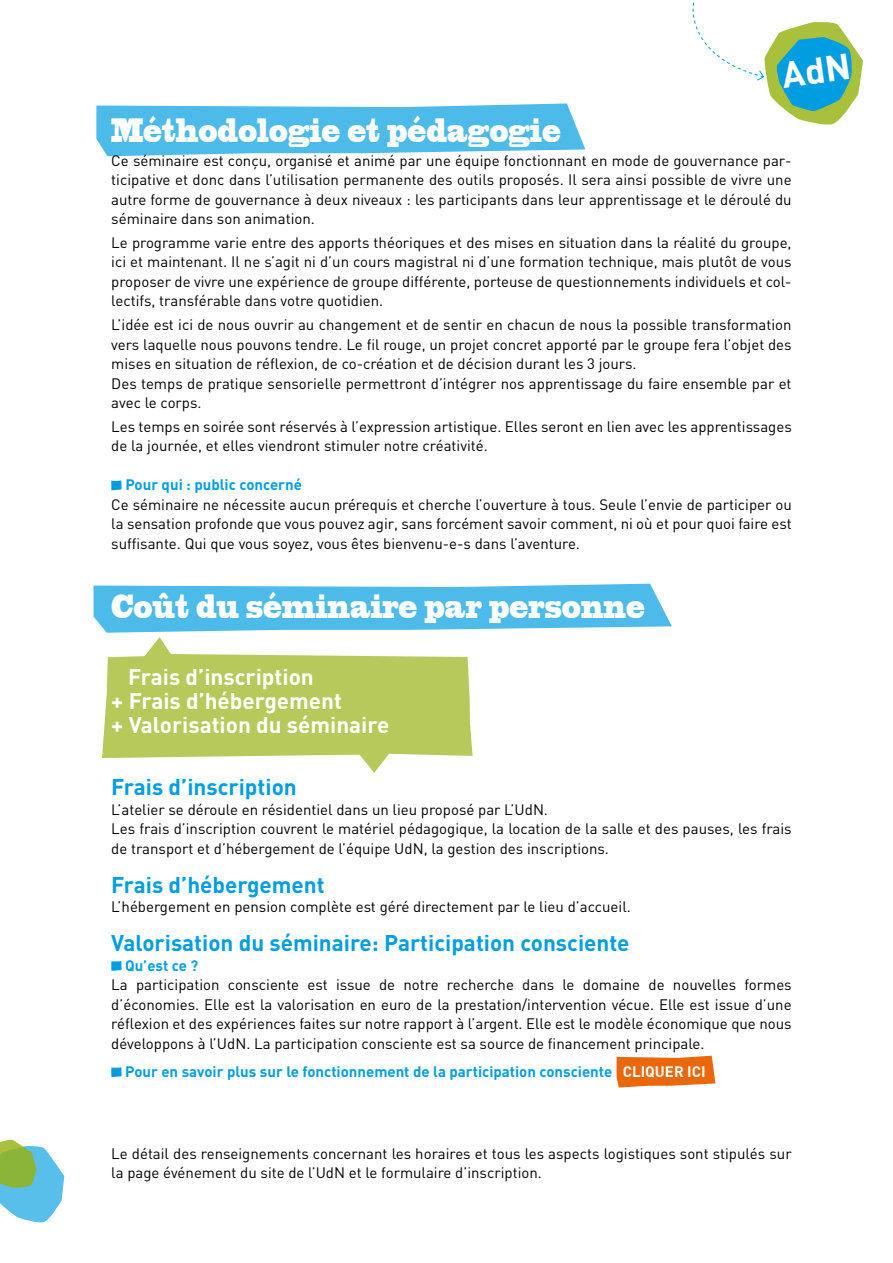
<style>
.page{position:relative;width:893px;height:1263px;background:#fff}
.page>*{position:absolute;margin:0;border:0;box-sizing:border-box;transform-origin:0 0}
.t1{font:31.5px "Blackoak Std";color:#fff;scale:.45 1}
.t2{font:700 22.5px "DIN";color:#009ee0}
.t3{font:700 22.5px/23.7px "DIN";color:#fff}
.t4{font:15px/19.5px "DIN";color:#000;text-align:justify}
.t5{font:700 15px "DIN";color:#009ee0}
.s1{color:#fff}
</style>
<div class="page">
<svg style="left:0;top:1139px;width:64px;height:84px"></svg>
<svg style="left:96px;top:103px;width:489px;height:53px;background:#64c4eb"></svg>
<svg style="left:94px;top:584px;width:578px;height:49px;background:#63c3eb"></svg>
<svg style="left:102px;top:637px;width:371px;height:136px;fill:#b6c95a"></svg>
<svg style="left:617px;top:1056px;width:98px;height:31px;background:#ec7624"></svg>
<svg style="left:111px;top:480px;width:11px;height:10px"></svg>
<svg style="left:111px;top:961px;width:11px;height:10px"></svg>
<svg style="left:111px;top:1067px;width:11px;height:10px"></svg>
<svg style="left:692px;top:2px;width:171px;height:123px"></svg>
<h1 class="t1" style="left:111px;top:109px;width:1000px">Méthodologie et pédagogie</h1>
<p class="t4" style="left:111px;top:150px;width:682px">Ce séminaire est conçu, organisé et animé par une équipe fonctionnant en mode de gouvernance par&shy;ticipative et donc dans l’utilisation permanente des outils proposés. Il sera ainsi possible de vivre une autre forme de gouvernance à deux niveaux : les participants dans leur apprentissage et le déroulé du séminaire dans son animation.</p>
<p class="t4" style="left:111px;top:232px;width:682px">Le programme varie entre des apports théoriques et des mises en situation dans la réalité du groupe, ici et maintenant. Il ne s’agit ni d’un cours magistral ni d’une formation technique, mais plutôt de vous proposer de vivre une expérience de groupe différente, porteuse de questionnements individuels et col&shy;lectifs, transférable dans votre quotidien.</p>
<p class="t4" style="left:111px;top:315px;width:682px;text-align:left">L’idée est ici de nous ouvrir au changement et de sentir en chacun de nous la possible transformation vers laquelle nous pouvons tendre. Le fil rouge, un projet concret apporté par le groupe fera l’objet des mises en situation de réflexion, de co-création et de décision durant les 3 jours.<br>Des temps de pratique sensorielle permettront d’intégrer nos apprentissage du faire ensemble par et avec le corps.</p>
<p class="t4" style="left:111px;top:416px;width:682px">Les temps en soirée sont réservés à l’expression artistique. Elles seront en lien avec les apprentissages de la journée, et elles viendront stimuler notre créativité.</p>
<p class="t5" style="left:125px;top:475px;width:178px">Pour qui : public concerné</p>
<p class="t4" style="left:111px;top:494px;width:682px">Ce séminaire ne nécessite aucun prérequis et cherche l’ouverture à tous. Seule l’envie de participer ou la sensation profonde que vous pouvez agir, sans forcément savoir comment, ni où et pour quoi faire est suffisante. Qui que vous soyez, vous êtes bienvenu-e-s dans l’aventure.</p>
<h1 class="t1" style="left:111px;top:585px;width:1187px">Coût du séminaire par personne</h1>
<h2 class="t3" style="left:111px;top:664px;width:280px;text-indent:17px">Frais d’inscription<br>+ Frais d’hébergement<br>+ Valorisation du séminaire</h2>
<h2 class="t2" style="left:111px;top:772px;width:187px">Frais d’inscription</h2>
<p class="t4" style="left:111px;top:799px;width:682px;text-align:left">L’atelier se déroule en résidentiel dans un lieu proposé par L’UdN.<br>Les frais d’inscription couvrent le matériel pédagogique, la location de la salle et des pauses, les frais de transport et d’hébergement de l’équipe UdN, la gestion des inscriptions.</p>
<h2 class="t2" style="left:111px;top:870px;width:215px">Frais d’hébergement</h2>
<p class="t4" style="left:111px;top:897px;width:521px">L’hébergement en pension complète est géré directement par le lieu d’accueil.</p>
<h2 class="t2" style="left:111px;top:928px;width:520px">Valorisation du séminaire: Participation consciente</h2>
<p class="t5" style="left:125px;top:956px;width:75px">Qu’est ce ?</p>
<p class="t4" style="left:111px;top:975px;width:682px">La participation consciente est issue de notre recherche dans le domaine de nouvelles formes d’économies. Elle est la valorisation en euro de la prestation/intervention vécue. Elle est issue d’une réflexion et des expériences faites sur notre rapport à l’argent. Elle est le modèle économique que nous développons à l’UdN. La participation consciente est sa source de financement principale.</p>
<p class="t5" style="left:125px;top:1062px;width:582px">Pour en savoir plus sur le fonctionnement de la participation consciente <span class="s1">CLIQUER ICI</span></p>
<p class="t4" style="left:111px;top:1143px;width:682px">Le détail des renseignements concernant les horaires et tous les aspects logistiques sont stipulés sur la page événement du site de l’UdN et le formulaire d’inscription.</p>
</div>
